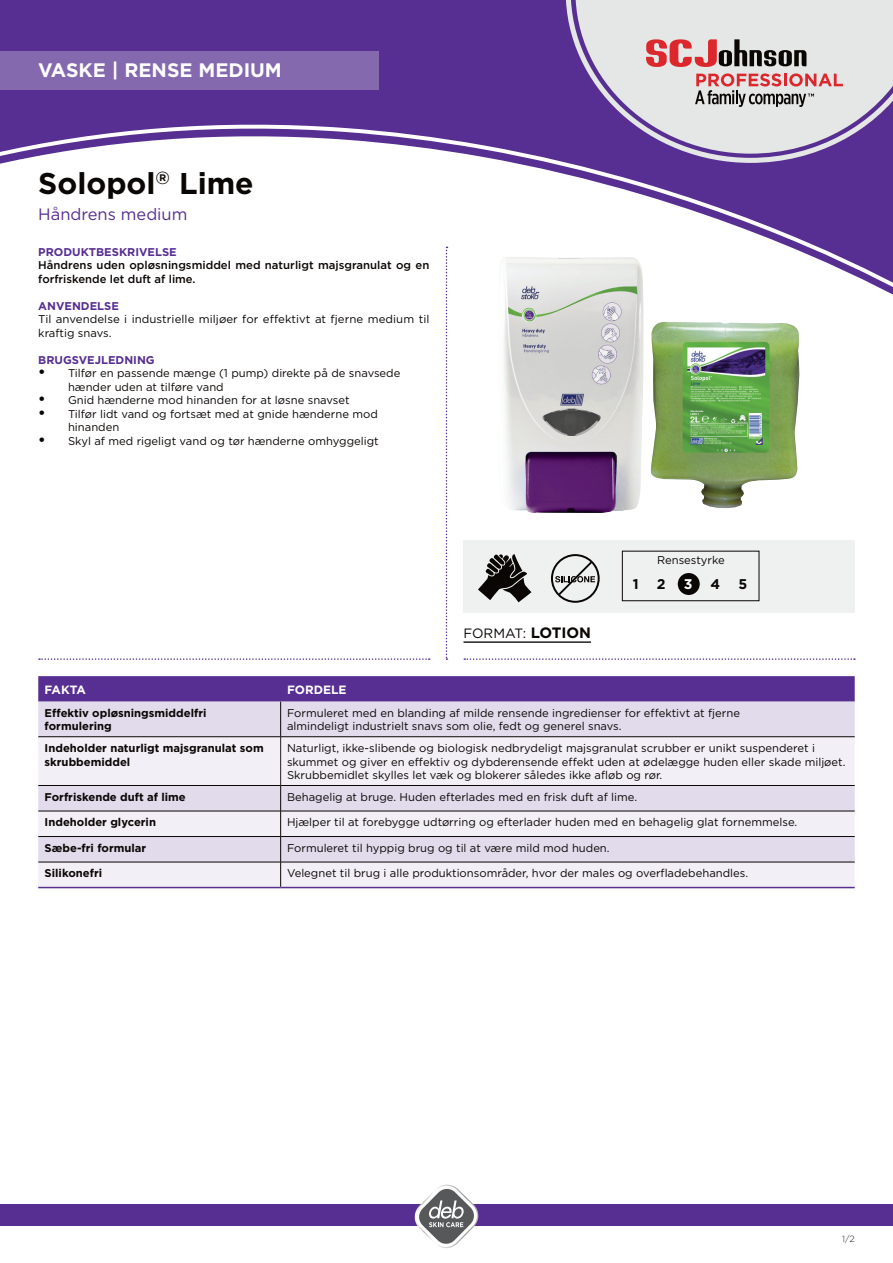
<style>
.page{position:relative;width:893px;height:1263px;background:#fff}
.page>*{position:absolute;margin:0;border:0;box-sizing:border-box;transform-origin:0 0}
.t1{font:700 30px "Gotham";color:#0a0604}
.t2{font:700 19.5px "Gotham";color:#fff}
._08_Copy_Prokyon_8_7{font:16.5px "Gotham";color:#572e91}
._08_Subline_Prokyon{font:700 14.1px "Gotham";color:#0a0604}
._08_Subline_Prokyon-2{font:700 14.1px "Gotham";color:#fff}
._08_Subline_Prokyon-3{font:13.5px "Gotham";color:#0a0604}
.t3{font:700 12px "Gotham";color:#fff}
._08_Subline_Prokyon-4{font:11.25px/13.5px "Gotham";color:#0a0604}
._08_Subline_Prokyon-5{font:700 11.25px/13.5px "Gotham";color:#0a0604}
._08_Subline_Prokyon-6{font:500 11.25px/13.5px "Gotham";color:#0a0604}
.t4{font:700 11.25px "Gotham";color:#572e91}
.t5{font:300 9px "Gotham";color:#231f20}
.s1{font-weight:700;font-size:15px}
</style>
<div class="page">
<div style="left:463px;top:540px;width:392px;height:72px;background:#eff1f0"></div>
<svg style="left:0;top:0;width:566px;height:311px;background:#623c98"></svg>
<svg style="left:0;top:119px;width:893px;height:184px"></svg>
<svg style="left:566px;top:0;width:327px;height:163px;background:#6d4b9e"></svg>
<svg style="left:575px;top:0;width:318px;height:154px;background:#c8c1d5"></svg>
<svg style="left:646px;top:39px;width:161px;height:28px;background:#b28687"></svg>
<svg style="left:695px;top:73px;width:148px;height:34px;background:#c7a6a7"></svg>
<div style="left:0;top:51px;width:378px;height:38px;background:#8469ae"></div>
<div style="left:0;top:1204px;width:893px;height:22px;background:#572e91"></div>
<img style="left:415px;top:1184px;width:63px;height:64px">
<svg style="left:416px;top:1186px;width:61px;height:61px"></svg>
<svg style="left:446px;top:247px;width:1px;height:413px"></svg>
<hr style="left:463px;top:641px;width:128px;height:2px;background:#231f20">
<svg style="left:39px;top:658px;width:391px;height:2px"></svg>
<svg style="left:464px;top:658px;width:391px;height:2px"></svg>
<svg style="left:38px;top:676px;width:817px;height:26px;background:#5b3393"></svg>
<div style="left:38px;top:702px;width:817px;height:34px;background:#e1dbec"></div>
<svg style="left:38px;top:737px;width:817px;height:150px;fill:#f2eff7"></svg>
<svg style="left:280px;top:786px;width:1px;height:101px"></svg>
<hr style="left:38px;top:785px;width:243px;height:1px;background:#0a0604">
<hr style="left:281px;top:785px;width:574px;height:1px;background:#0a0604">
<hr style="left:38px;top:811px;width:243px;height:1px;background:#0a0604">
<hr style="left:281px;top:811px;width:574px;height:1px;background:#0a0604">
<hr style="left:280px;top:737px;width:1px;height:48px;background:#231f20">
<hr style="left:38px;top:887px;width:243px;height:1px;background:#572e91">
<hr style="left:281px;top:887px;width:574px;height:1px;background:#572e91">
<hr style="left:38px;top:836px;width:243px;height:1px;background:#0a0604">
<hr style="left:281px;top:836px;width:574px;height:1px;background:#0a0604">
<hr style="left:38px;top:862px;width:243px;height:1px;background:#0a0604">
<hr style="left:281px;top:862px;width:574px;height:1px;background:#0a0604">
<hr style="left:280px;top:702px;width:1px;height:34px;background:#0a0604">
<hr style="left:38px;top:736px;width:243px;height:1px;background:#0a0604">
<hr style="left:281px;top:736px;width:574px;height:1px;background:#0a0604">
<div style="left:678px;top:573px;width:22px;height:22px;background:#0a0604;border-radius:50%"></div>
<div style="left:622px;top:551px;width:137px;height:50px;border:1px solid #0a0604"></div>
<svg style="left:551px;top:554px;width:49px;height:49px"></svg>
<svg style="left:478px;top:554px;width:53px;height:48px"></svg>
<img style="left:493px;top:247px;width:156px;height:266px">
<img style="left:650px;top:322px;width:150px;height:186px">
<p class="t2" style="left:38px;top:59px;width:245px">VASKE | RENSE MEDIUM</p>
<p class="t1" style="left:38px;top:165px;width:217px">Solopol<sup>‰</sup> Lime</p>
<p class="_08_Copy_Prokyon_8_7" style="left:38px;top:204px;width:151px">Håndrens medium</p>
<p class="t4" style="left:38px;top:245px;width:140px">PRODUKTBESKRIVELSE</p>
<p class="_08_Subline_Prokyon-6" style="left:38px;top:258px;width:393px">Håndrens uden opløsningsmiddel med naturligt majsgranulat og en forfriskende let duft af lime.</p>
<p class="t4" style="left:38px;top:299px;width:82px">ANVENDELSE</p>
<p class="_08_Subline_Prokyon-4" style="left:38px;top:312px;width:393px">Til anvendelse i industrielle miljøer for effektivt at fjerne medium til kraftig snavs.</p>
<p class="t4" style="left:38px;top:353px;width:118px">BRUGSVEJLEDNING</p>
<p class="_08_Subline_Prokyon-4" style="left:68px;top:366px;width:334px;text-indent:-30px"><span class="s1">•</span> Tilfør en passende mænge (1 pump) direkte på de snavsede hænder uden at tilføre vand</p>
<p class="_08_Subline_Prokyon-4" style="left:38px;top:393px;width:313px"><span class="s1">•</span> Gnid hænderne mod hinanden for at løsne snavset</p>
<p class="_08_Subline_Prokyon-4" style="left:68px;top:407px;width:311px;text-indent:-30px"><span class="s1">•</span> Tilfør lidt vand og fortsæt med at gnide hænderne mod hinanden</p>
<p class="_08_Subline_Prokyon-4" style="left:38px;top:434px;width:342px"><span class="s1">•</span> Skyl af med rigeligt vand og tør hænderne omhyggeligt</p>
<p class="_08_Subline_Prokyon-3" style="left:463px;top:624px;width:129px">FORMAT: <span class="s1">LOTION</span></p>
<p class="_08_Subline_Prokyon-4" style="left:657px;top:553px;width:69px">Rensestyrke</p>
<p class="_08_Subline_Prokyon" style="left:633px;top:575px;width:7px">1</p>
<p class="_08_Subline_Prokyon" style="left:657px;top:575px;width:10px">2</p>
<p class="_08_Subline_Prokyon-2" style="left:684px;top:575px;width:10px">3</p>
<p class="_08_Subline_Prokyon" style="left:711px;top:575px;width:11px">4</p>
<p class="_08_Subline_Prokyon" style="left:738px;top:575px;width:10px">5</p>
<p class="t3" style="left:45px;top:682px;width:43px">FAKTA</p>
<p class="t3" style="left:287px;top:682px;width:61px">FORDELE</p>
<p class="_08_Subline_Prokyon-5" style="left:45px;top:706px;width:163px">Effektiv opløsningsmiddelfri formulering</p>
<p class="_08_Subline_Prokyon-4" style="left:287px;top:706px;width:454px">Formuleret med en blanding af milde rensende ingredienser for effektivt at fjerne</p>
<p class="_08_Subline_Prokyon-4" style="left:287px;top:719px;width:336px">almindeligt industrielt snavs som olie, fedt og generel snavs.</p>
<p class="_08_Subline_Prokyon-5" style="left:45px;top:741px;width:221px">Indeholder naturligt majsgranulat som</p>
<p class="_08_Subline_Prokyon-5" style="left:45px;top:755px;width:87px">skrubbemiddel</p>
<p class="_08_Subline_Prokyon-4" style="left:287px;top:741px;width:560px">Naturligt, ikke-slibende og biologisk nedbrydeligt majsgranulat scrubber er unikt suspenderet i skummet og giver en effektiv og dybderensende effekt uden at ødelægge huden eller skade miljøet.<br>Skrubbemidlet skylles let væk og blokerer således ikke afløb og rør.</p>
<p class="_08_Subline_Prokyon-5" style="left:45px;top:790px;width:143px">Forfriskende duft af lime</p>
<p class="_08_Subline_Prokyon-4" style="left:287px;top:790px;width:352px">Behagelig at bruge. Huden efterlades med en frisk duft af lime.</p>
<p class="_08_Subline_Prokyon-5" style="left:45px;top:815px;width:113px">Indeholder glycerin</p>
<p class="_08_Subline_Prokyon-4" style="left:287px;top:815px;width:512px">Hjælper til at forebygge udtørring og efterlader huden med en behagelig glat fornemmelse.</p>
<p class="_08_Subline_Prokyon-5" style="left:45px;top:841px;width:103px">Sæbe-fri formular</p>
<p class="_08_Subline_Prokyon-4" style="left:287px;top:841px;width:324px">Formuleret til hyppig brug og til at være mild mod huden.</p>
<p class="_08_Subline_Prokyon-5" style="left:45px;top:867px;width:59px">Silikonefri</p>
<p class="_08_Subline_Prokyon-4" style="left:287px;top:867px;width:463px">Velegnet til brug i alle produktionsområder, hvor der males og overfladebehandles.</p>
<p class="t5" style="left:842px;top:1233px;width:14px">1/2</p>
</div>
